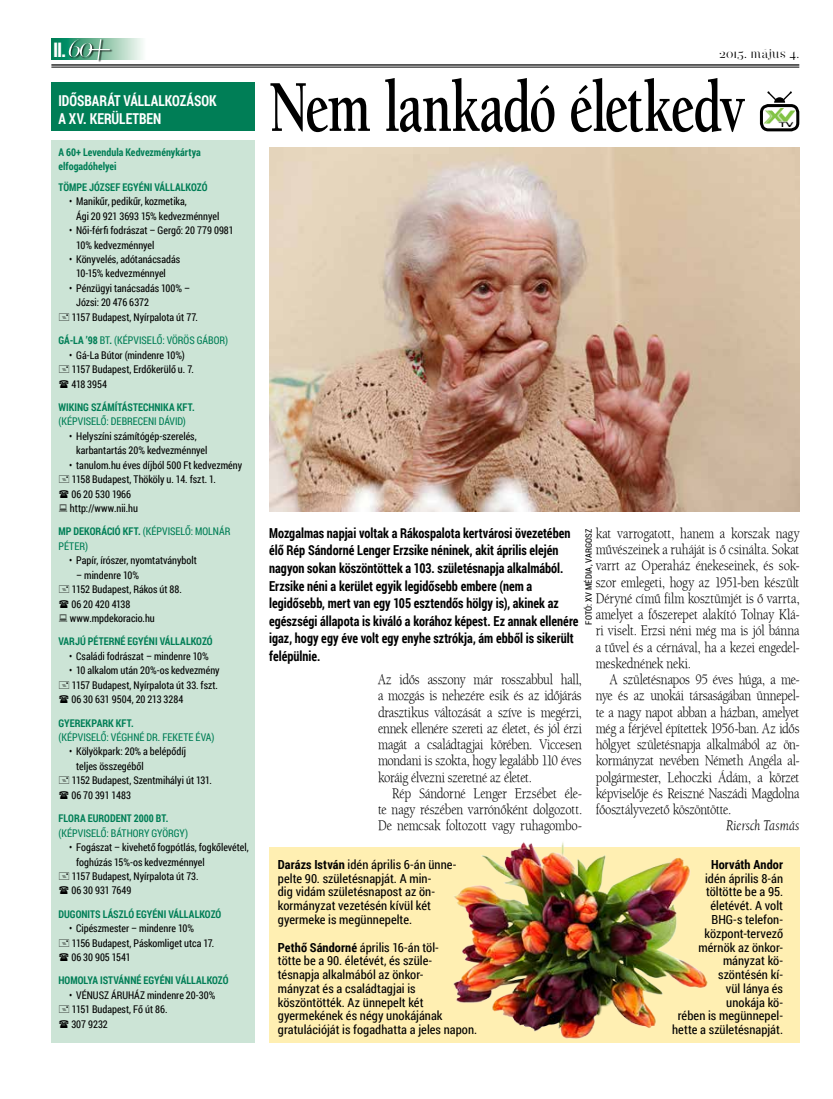
<style>
.page{position:relative;width:833px;height:1099px;background:#fff}
.page>*{position:absolute;margin:0;border:0;box-sizing:border-box;transform-origin:0 0}
.t1{font:75px "Berkeley PFL";letter-spacing:-.01em;color:#000;scale:.7 1}
.t2{font:700 20px "Roboto Condensed";color:#fff}
.t3{font:15px/16.2px "Berkeley Bk PFL";letter-spacing:.005em;color:#000;text-align:justify;scale:.85 1}
.t4{font:700 15px/17.5px "Roboto Condensed";color:#fff;scale:.9 1}
.t5{font:italic 15px "Berkeley Bk PFL";letter-spacing:.005em;color:#000;scale:.85 1}
.t6{font:700 13.75px/17.5px "Roboto Condensed";letter-spacing:.005em;color:#000;scale:.9 1}
.t7{font:12.5px/13.8px "Roboto Condensed";letter-spacing:.005em;color:#000}
.t8{font:700 12.5px "Roboto Condensed";color:#000}
.t9{font:12.5px "Narziss Drops";letter-spacing:.04em;color:#000}
.t10{font:10.62px/14.5px "Roboto Condensed";color:#000;scale:.95 1}
.t11{font:700 10.62px/14.5px "Roboto Condensed";letter-spacing:.005em;color:#007e56;scale:.95 1}
.t12{font:10.62px/14.5px "Roboto Condensed";color:#007e56;scale:.95 1}
.t13{font:8.75px "Roboto Condensed";letter-spacing:.015em;color:#000}
.s1{font-weight:700}
</style>
<div class="page">
<svg style="left:51px;top:39px;width:92px;height:21px"></svg>
<hr style="left:51px;top:64px;width:748px;height:2px;background:#000">
<hr style="left:51px;top:67px;width:748px;height:1px;background:#000">
<div style="left:69px;top:39px;width:44px;height:24px;background:#000;opacity:.75"></div>
<svg style="left:68px;top:39px;width:43px;height:21px"></svg>
<div style="left:51px;top:140px;width:204px;height:902px;background:#cce4d6"></div>
<div style="left:51px;top:83px;width:204px;height:48px;background:#007e56"></div>
<img style="left:269px;top:148px;width:530px;height:363px">
<img style="left:269px;top:846px;width:530px;height:196px">
<img style="left:446px;top:842px;width:110px;height:134px">
<img style="left:761px;top:106px;width:37px;height:24px">
<div style="left:760px;top:104px;width:39px;height:27px;border:3px solid #000;border-radius:7px"></div>
<svg style="left:767px;top:91px;width:25px;height:12px"></svg>
<img style="left:763px;top:109px;width:32px;height:17px">
<h2 class="t2" style="left:53px;top:36px;width:15px">II.</h2>
<p class="t9" style="left:719px;top:47px;width:82px">2015. május 4.</p>
<h3 class="t4" style="left:58px;top:91px;width:177px">Idősbarát Vállalkozások a XV. kerületben</h3>
<p class="t11" style="left:58px;top:144px;width:151px">A 60+ Levendula Kedvezménykártya elfogadóhelyei</p>
<p class="t11" style="left:58px;top:179px;width:158px">Tömpe József egyéni vállalkozó</p>
<p class="t10" style="left:76px;top:194px;width:152px;text-indent:-7px">• Manikűr, pedikűr, kozmetika,<br>Ági 20 921 3693 15% kedvezménnyel</p>
<p class="t10" style="left:76px;top:223px;width:167px;text-indent:-7px">• Női-férfi fodrászat – Gergő: 20 779 0981<br>10% kedvezménnyel</p>
<p class="t10" style="left:76px;top:251px;width:111px;text-indent:-7px">• Könyvelés, adótanácsadás<br>10‑15% kedvezménnyel</p>
<p class="t10" style="left:69px;top:280px;width:129px">• Pénzügyi tanácsadás 100% –</p>
<p class="t10" style="left:76px;top:295px;width:78px">Józsi: 20 476 6372</p>
<p class="t10" style="left:72px;top:309px;width:134px">1157 Budapest, Nyírpalota út 77.</p>
<p class="t12" style="left:58px;top:333px;width:180px"><span class="s1">Gá-La ’98</span> BT<span class="s1">.</span> (képviselő: Vörös Gábor)</p>
<p class="t10" style="left:69px;top:347px;width:133px">• Gá-La Bútor (mindenre 10%)<br>1157 Budapest, Erdőkerülő u. 7.<br>418 3954</p>
<p class="t11" style="left:58px;top:399px;width:14px">WIKING</p>
<p class="t11" style="left:91px;top:399px;width:111px">Számítástechnika Kft.</p>
<p class="t12" style="left:58px;top:414px;width:135px">(képviselő: Debreceni Dávid)</p>
<p class="t10" style="left:76px;top:428px;width:140px;text-indent:-7px">• Helyszíni számítógép-szerelés, karbantartás 20% kedvezménnyel</p>
<p class="t10" style="left:69px;top:457px;width:184px">• tanulom.hu éves díjból 500 Ft kedvezmény<br>1158 Budapest, Thököly u. 14. fszt. 1.<br>06 20 530 1966<br>http://www.nii.hu</p>
<p class="t12" style="left:58px;top:524px;width:183px"><span class="s1">MP Dekoráció Kft.</span> (képviselő: Molnár<br>Péter)</p>
<p class="t10" style="left:69px;top:553px;width:136px">• Papír, írószer, nyomtatványbolt</p>
<p class="t10" style="left:70px;top:567px;width:119px;text-indent:6px">– mindenre 10%<br>1152 Budapest, Rákos út 88.<br>06 20 420 4138 www.mpdekoracio.hu</p>
<p class="t11" style="left:58px;top:634px;width:164px">Varj ú Péterné egyéni vállalkozó</p>
<p class="t10" style="left:69px;top:648px;width:149px">• Családi fodrászat – mindenre 10%</p>
<p class="t10" style="left:69px;top:663px;width:160px">• 10 alkalom után 20%-os kedvezmény<br>1157 Budapest, Nyírpalota út 33. fszt.<br>06 30 631 9504, 20 213 3284</p>
<p class="t11" style="left:58px;top:715px;width:81px">Gyerekpark Kft.</p>
<p class="t12" style="left:58px;top:729px;width:166px">(képviselő: Véghn é Dr. Fekete Éva)</p>
<p class="t10" style="left:69px;top:744px;width:125px">• Kölyökpark: 20% a belépődíj</p>
<p class="t10" style="left:76px;top:758px;width:73px">teljes összegéből</p>
<p class="t10" style="left:72px;top:773px;width:149px">1152 Budapest, Szentmihályi út 131.</p>
<p class="t10" style="left:71px;top:787px;width:64px">06 70 391 1483</p>
<p class="t11" style="left:58px;top:810px;width:117px">Flora Eurodent 2000 BT.</p>
<p class="t12" style="left:58px;top:825px;width:138px">(képviselő: Báthory György)</p>
<p class="t10" style="left:69px;top:839px;width:191px">• Fogászat – kivehető fogpótlás, fogkőlevétel,</p>
<p class="t10" style="left:76px;top:854px;width:137px">foghúzás 15%‑os kedvezménnyel</p>
<p class="t10" style="left:72px;top:868px;width:135px">1157 Budapest, Nyírpalota út 73.</p>
<p class="t10" style="left:71px;top:883px;width:65px">06 30 931 7649</p>
<p class="t11" style="left:58px;top:906px;width:173px">Dugonits László egyéni vállalkozó</p>
<p class="t10" style="left:69px;top:920px;width:154px">• Cipészmester – mindenre 10%<br>1156 Budapest, Páskomliget utca 17.<br>06 30 905 1541</p>
<p class="t11" style="left:58px;top:973px;width:181px">Homolya Istvánné egyéni vállalkozó</p>
<p class="t10" style="left:69px;top:987px;width:155px">• VÉNUSZ ÁRUHÁZ mindenre 20-30%<br>1151 Budapest, Fő út 86.<br>307 9232</p>
<h1 class="t1" style="left:269px;top:63px;width:679px">Nem lankadó életkedv</h1>
<p class="t3" style="left:596px;top:525px;width:241px">kat varrogatott, hanem a korszak nagy művészeinek a ruháját is ő csinálta. Sokat varrt az Operaház énekeseinek, és sok&shy;szor emlegeti, hogy az 1951-ben készült Déryné című film kosztümjét is ő varrta, amelyet a főszerepet alakító Tolnay Klá&shy;ri viselt. Erzsi néni még ma is jól bánna a tűvel és a cérnával, ha a kezei engedel&shy;meskednének neki.</p>
<p class="t3" style="left:596px;top:671px;width:241px;text-indent:14px">A születésnapos 95 éves húga, a me&shy;nye és az unokái társaságában ünnepel&shy;te a nagy napot abban a házban, amelyet még a férjével építettek 1956-ban. Az idős hölgyet születésnapja alkalmából az ön&shy;kormányzat nevében Németh Angéla al&shy;polgármester, Lehoczki Ádám, a körzet képviselője és Reiszné Naszádi Magdolna főosztályvezető köszöntötte.</p>
<h3 class="t5" style="left:726px;top:817px;width:88px">Riersch Tasmás</h3>
<p class="t6" style="left:269px;top:524px;width:345px">Mozgalmas napjai voltak a Rákospalota kertvárosi övezetében élő Rép Sándorné Lenger Erzsike néninek, akit április elején nagyon sokan köszöntöttek a 103. születésnapja alkalmából.<br>Erzsike néni a kerület egyik legidősebb embere (nem a legidősebb, mert van egy 105 esztendős hölgy is), akinek az egészségi állapota is kiváló a korához képest. Ez annak ellenére igaz, hogy egy éve volt egy enyhe sztrókja, ám ebből is sikerült felépülnie.</p>
<p class="t13" style="left:582px;top:625px;width:98px;rotate:-90deg">Fotó: xv média, Vargosz</p>
<p class="t3" style="left:378px;top:671px;width:241px">Az idős asszony már rosszabbul hall, a mozgás is nehezére esik és az időjárás drasztikus változását a szíve is megérzi, ennek ellenére szereti az életet, és jól érzi magát a családtagjai körében. Viccesen mondani is szokta, hogy legalább 110 éves koráig élvezni szeretné az életet.</p>
<h3 class="t3" style="left:378px;top:785px;width:241px;text-indent:14px">Rép Sándorné Lenger Erzsébet éle&shy;te nagy részében varrónőként dolgozott.<br>De nemcsak foltozott vagy ruhagombo-</h3>
<p class="t7" style="left:278px;top:857px;width:180px"><span class="s1">Darázs István</span> idén április 6-án ünne&shy;pelte 90. születésnapját. A min-<br>dig vidám születésnapost az ön&shy;kormányzat vezetésén kívül két gyermeke is megünnepelte.</p>
<p class="t7" style="left:278px;top:939px;width:201px"><span class="s1">Pethő Sándorné</span> április 16-án töl-<br>tötte be a 90. életévét, és szüle-<br>tésnapja alkalmából az önkor-<br>mányzat és a családtagjai is köszöntötték. Az ünnepelt két gyermekének és négy unokájának gratulációját is fogadhatta a jeles napon.</p>
<p class="t8" style="left:711px;top:855px;width:73px">Horváth -Andor</p>
<p class="t7" style="left:672px;top:871px;width:112px;text-align:right">idén április 8-án töltötte be a 95. életévét. A volt<br>BHG-s telefon&shy;központ-tervező mérnök az önkor&shy;mányzat kö&shy;szöntésén kí-<br>vül lánya és<br>unokája kö-<br>rében is megünnepel&shy;hette a születésnapját.</p>
</div>
